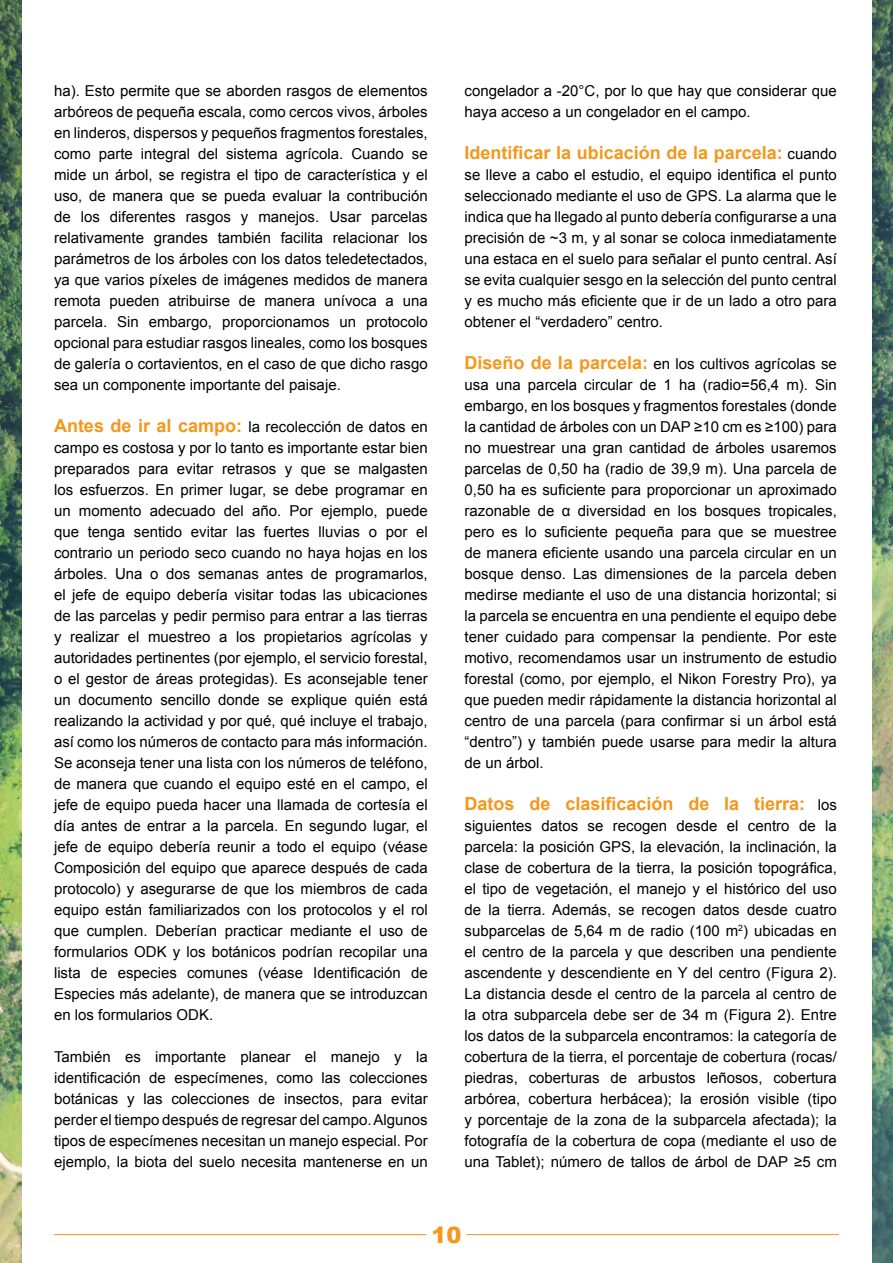
<style>
.page{position:relative;width:893px;height:1263px;background:#fff}
.page>*{position:absolute;margin:0;border:0;box-sizing:border-box;transform-origin:0 0}
.t1{font:900 22.5px "Arial";color:#f4971b}
.Body_Text{font:700 18px "Arial";color:#f4971b}
.Body_Text-2{font:15px/21px "Arial";color:#000;text-align:justify}
.s1{font-weight:700;font-size:18px;color:#f4971b}
.s2{font-weight:400;font-size:15px;color:#000}
</style>
<div class="page">
<hr style="left:54px;top:1234px;width:372px;height:1px;background:#f4971b">
<hr style="left:467px;top:1234px;width:372px;height:1px;background:#f4971b">
<img style="left:0;top:0;width:22px;height:1263px">
<img style="left:873px;top:0;width:20px;height:1263px">
<p class="Body_Text-2" style="left:54px;top:80px;width:375px">ha). Esto permite que se aborden rasgos de elementos arbóreos de pequeña escala, como cercos vivos, árboles en linderos, dispersos y pequeños fragmentos forestales, como parte integral del sistema agrícola. Cuando se mide un árbol, se registra el tipo de característica y el uso, de manera que se pueda evaluar la contribución de los diferentes rasgos y manejos. Usar parcelas relativamente grandes también facilita relacionar los parámetros de los árboles con los datos teledetectados, ya que varios píxeles de imágenes medidos de manera remota pueden atribuirse de manera unívoca a una parcela. Sin embargo, proporcionamos un protocolo opcional para estudiar rasgos lineales, como los bosques de galería o cortavientos, en el caso de que dicho rasgo sea un componente importante del paisaje.</p>
<p class="Body_Text-2" style="left:54px;top:416px;width:375px"><span class="s1">Antes de ir al campo:</span> la recolección de datos en campo es costosa y por lo tanto es importante estar bien preparados para evitar retrasos y que se malgasten los esfuerzos. En primer lugar, se debe programar en un momento adecuado del año. Por ejemplo, puede que tenga sentido evitar las fuertes lluvias o por el contrario un periodo seco cuando no haya hojas en los árboles. Una o dos semanas antes de programarlos, el jefe de equipo debería visitar todas las ubicaciones de las parcelas y pedir permiso para entrar a las tierras y realizar el muestreo a los propietarios agrícolas y autoridades pertinentes (por ejemplo, el servicio forestal, o el gestor de áreas protegidas). Es aconsejable tener un documento sencillo donde se explique quién está realizando la actividad y por qué, qué incluye el trabajo, así como los números de contacto para más información.<br>Se aconseja tener una lista con los números de teléfono, de manera que cuando el equipo esté en el campo, el jefe de equipo pueda hacer una llamada de cortesía el día antes de entrar a la parcela. En segundo lugar, el jefe de equipo debería reunir a todo el equipo (véase Composición del equipo que aparece después de cada protocolo) y asegurarse de que los miembros de cada equipo están familiarizados con los protocolos y el rol que cumplen. Deberían practicar mediante el uso de formularios ODK y los botánicos podrían recopilar una lista de especies comunes (véase Identificación de Especies más adelante), de manera que se introduzcan en los formularios ODK.</p>
<p class="Body_Text-2" style="left:54px;top:1046px;width:375px">También es importante planear el manejo y la identificación de especímenes, como las colecciones botánicas y las colecciones de insectos, para evitar perder el tiempo después de regresar del campo. Algunos tipos de especímenes necesitan un manejo especial. Por ejemplo, la biota del suelo necesita mantenerse en un</p>
<p class="Body_Text-2" style="left:464px;top:80px;width:374px">congelador a -20°C, por lo que hay que considerar que haya acceso a un congelador en el campo.</p>
<p class="Body_Text" style="left:464px;top:141px;width:374px">Identificar la ubicación de la parcela: <span class="s2">cuando</span></p>
<p class="Body_Text-2" style="left:464px;top:164px;width:374px">se lleve a cabo el estudio, el equipo identifica el punto seleccionado mediante el uso de GPS. La alarma que le indica que ha llegado al punto debería configurarse a una precisión de ~3 m, y al sonar se coloca inmediatamente una estaca en el suelo para señalar el punto central. Así se evita cualquier sesgo en la selección del punto central y es mucho más eficiente que ir de un lado a otro para obtener el “verdadero” centro.</p>
<p class="Body_Text-2" style="left:464px;top:353px;width:374px"><span class="s1">Diseño de la parcela:</span> en los cultivos agrícolas se usa una parcela circular de 1 ha (radio=56,4 m). Sin embargo, en los bosques y fragmentos forestales (donde la cantidad de árboles con un DAP ≥10 cm es ≥100) para no muestrear una gran cantidad de árboles usaremos parcelas de 0,50 ha (radio de 39,9 m). Una parcela de 0,50 ha es suficiente para proporcionar un aproximado razonable de α diversidad en los bosques tropicales, pero es lo suficiente pequeña para que se muestree de manera eficiente usando una parcela circular en un bosque denso. Las dimensiones de la parcela deben medirse mediante el uso de una distancia horizontal; si la parcela se encuentra en una pendiente el equipo debe tener cuidado para compensar la pendiente. Por este motivo, recomendamos usar un instrumento de estudio forestal (como, por ejemplo, el Nikon Forestry Pro), ya que pueden medir rápidamente la distancia horizontal al centro de una parcela (para confirmar si un árbol está “dentro”) y también puede usarse para medir la altura de un árbol.</p>
<p class="Body_Text" style="left:464px;top:792px;width:374px">Datos de clasificación de la tierra: <span class="s2">los</span></p>
<p class="Body_Text-2" style="left:464px;top:815px;width:374px">siguientes datos se recogen desde el centro de la parcela: la posición GPS, la elevación, la inclinación, la clase de cobertura de la tierra, la posición topográfica, el tipo de vegetación, el manejo y el histórico del uso de la tierra. Además, se recogen datos desde cuatro subparcelas de 5,64 m de radio (100 m<sup>2</sup>) ubicadas en el centro de la parcela y que describen una pendiente ascendente y descendiente en Y del centro (Figura 2).<br>La distancia desde el centro de la parcela al centro de la otra subparcela debe ser de 34 m (Figura 2). Entre los datos de la subparcela encontramos: la categoría de cobertura de la tierra, el porcentaje de cobertura (rocas/ piedras, coberturas de arbustos leñosos, cobertura arbórea, cobertura herbácea); la erosión visible (tipo y porcentaje de la zona de la subparcela afectada); la fotografía de la cobertura de copa (mediante el uso de una Tablet); número de tallos de árbol de DAP ≥5 cm</p>
<h1 class="t1" style="left:431px;top:1219px;width:32px">10</h1>
</div>
